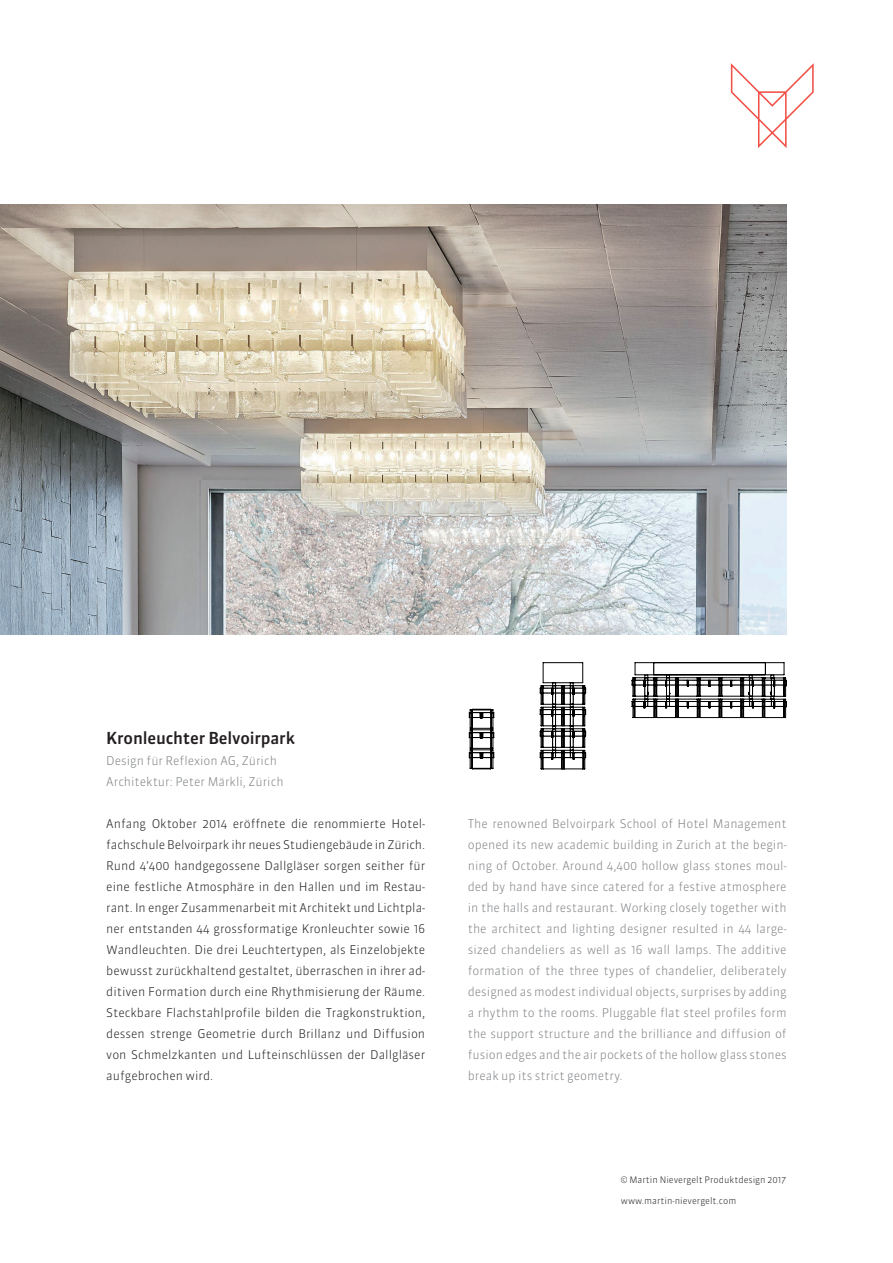
<style>
.page{position:relative;width:893px;height:1263px;background:#fff}
.page>*{position:absolute;margin:0;border:0;box-sizing:border-box;transform-origin:0 0}
.t1{font:500 16.5px "Sanuk";letter-spacing:-.01em;color:#231f20}
.t2{font:300 12px/21px "Sanuk";color:#808285}
.t3{font:300 12px/21px "Sanuk";color:#231f20;text-align:justify}
.t4{font:300 9px "Sanuk";color:#231f20}
</style>
<div class="page">
<svg style="left:731px;top:63px;width:83px;height:85px"></svg>
<img style="left:0;top:204px;width:787px;height:430px">
<svg style="left:540px;top:662px;width:46px;height:107px"></svg>
<svg style="left:632px;top:662px;width:155px;height:56px"></svg>
<svg style="left:469px;top:709px;width:25px;height:60px"></svg>
<h1 class="t1" style="left:106px;top:728px;width:190px">Kronleuchter Belvoirpark</h1>
<p class="t2" style="left:106px;top:750px;width:179px">Design für Reflexion AG, Zürich<br>Architektur: Peter Märkli, Zürich</p>
<p class="t3" style="left:106px;top:813px;width:320px">Anfang Oktober 2014 eröffnete die renommierte Hotel&shy;fachschule Belvoirpark ihr neues Studiengebäude in Zürich.<br>Rund 4’400 handgegossene Dallgläser sorgen seither für eine festliche Atmosphäre in den Hallen und im Restau&shy;rant. In enger Zusammenarbeit mit Architekt und Lichtpla&shy;ner entstanden 44 grossformatige Kronleuchter sowie 16<br>Wandleuchten. Die drei Leuchtertypen, als Einzelobjekte bewusst zurückhaltend gestaltet, überraschen in ihrer ad&shy;ditiven Formation durch eine Rhythmisierung der Räume.<br>Steckbare Flachstahlprofile bilden die Tragkonstruktion, dessen strenge Geometrie durch Brillanz und Diffusion von Schmelzkanten und Lufteinschlüssen der Dallgläser aufgebrochen wird.</p>
<p class="t2" style="left:468px;top:813px;width:320px;text-align:justify">The renowned Belvoirpark School of Hotel Management opened its new academic building in Zurich at the begin&shy;ning of October. Around 4,400 hollow glass stones moul&shy;ded by hand have since catered for a festive atmosphere in the halls and restaurant. Working closely together with the architect and lighting designer resulted in 44 large&shy;sized chandeliers as well as 16 wall lamps. The additive formation of the three types of chandelier, deliberately designed as modest individual objects, surprises by adding a rhythm to the rooms. Pluggable flat steel profiles form the support structure and the brilliance and diffusion of fusion edges and the air pockets of the hollow glass stones break up its strict geometry.</p>
<p class="t4" style="left:621px;top:1174px;width:167px">© Martin Nievergelt Produktdesign 2017</p>
<p class="t4" style="left:621px;top:1195px;width:117px">www.martin-nievergelt.com</p>
</div>
